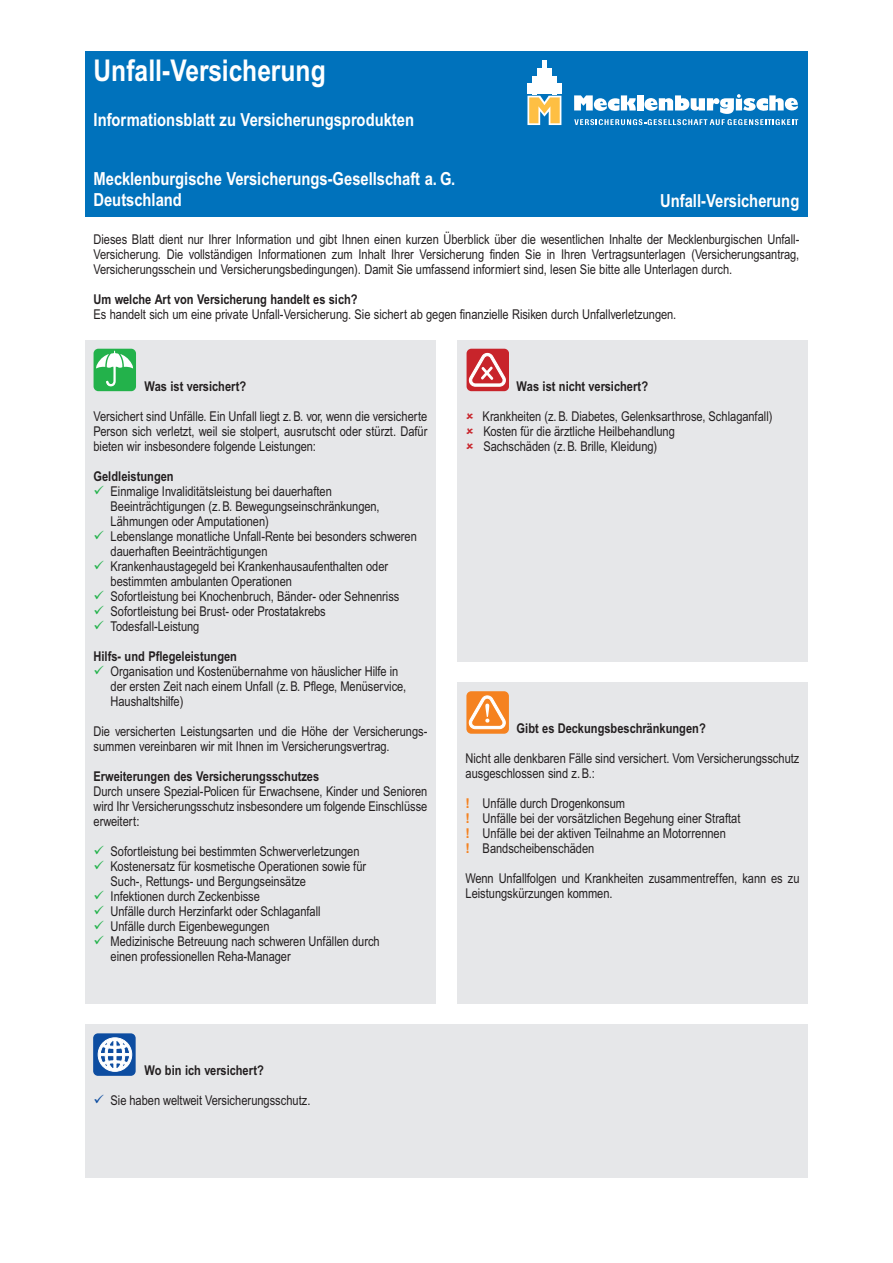
<style>
.page{position:relative;width:893px;height:1263px;background:#fff}
.page>*{position:absolute;margin:0;border:0;box-sizing:border-box;transform-origin:0 0}
.t1{font:700 30px "Arial Narrow MT Pro";color:#fff}
.t2{font:700 18px/21px "Arial Narrow MT Pro";color:#fff}
.t3{font:13.5px/15px "Arial Narrow MT Pro";color:#231f20}
.t4{font:700 13.5px "Arial Narrow MT Pro";color:#231f20}
.s1{color:#23b24b}
.s2{font-family:"Arial";font-weight:700;color:#f58220}
.s3{color:#0d4da1}
</style>
<div class="page">
<div style="left:85px;top:340px;width:351px;height:663px;background:#e6e7e9"></div>
<div style="left:94px;top:349px;width:42px;height:42px;background:#23b24b;border-radius:5px"></div>
<svg style="left:96px;top:350px;width:37px;height:37px"></svg>
<div style="left:85px;top:1025px;width:723px;height:153px;background:#e6e7e9"></div>
<div style="left:94px;top:1033px;width:42px;height:43px;background:#0d4da1;border-radius:5px"></div>
<svg style="left:98px;top:1037px;width:34px;height:35px"></svg>
<div style="left:457px;top:682px;width:351px;height:321px;background:#e6e7e9"></div>
<div style="left:466px;top:691px;width:42px;height:42px;background:#f58220;border-radius:5px"></div>
<svg style="left:468px;top:695px;width:38px;height:35px"></svg>
<div style="left:85px;top:51px;width:723px;height:166px;background:#0072bc"></div>
<div style="left:457px;top:340px;width:351px;height:321px;background:#e6e7e9"></div>
<div style="left:467px;top:349px;width:41px;height:42px;background:#c8242b;border-radius:5px"></div>
<svg style="left:468px;top:352px;width:38px;height:35px"></svg>
<svg style="left:527px;top:96px;width:34px;height:29px"></svg>
<hr style="left:527px;top:84px;width:4px;height:10px;background:#fff">
<hr style="left:532px;top:76px;width:4px;height:18px;background:#fff">
<hr style="left:537px;top:68px;width:4px;height:26px;background:#fff">
<hr style="left:542px;top:61px;width:4px;height:33px;background:#fff">
<hr style="left:547px;top:68px;width:4px;height:26px;background:#fff">
<hr style="left:552px;top:76px;width:4px;height:18px;background:#fff">
<hr style="left:557px;top:84px;width:4px;height:10px;background:#fff">
<svg style="left:574px;top:94px;width:224px;height:31px"></svg>
<h1 class="t1" style="left:94px;top:53px;width:234px">Unfall-Versicherung</h1>
<h2 class="t2" style="left:94px;top:109px;width:322px">Informationsblatt zu Versicherungsprodukten</h2>
<h2 class="t2" style="left:94px;top:169px;width:363px">Mecklenburgische Versicherungs-Gesellschaft a. G.<br>Deutschland</h2>
<h2 class="t2" style="left:660px;top:190px;width:141px">Unfall-Versicherung</h2>
<p class="t3" style="left:94px;top:231px;width:707px;text-align:justify">Dieses Blatt dient nur Ihrer Information und gibt Ihnen einen kurzen Überblick über die wesentlichen Inhalte der Mecklenburgischen Unfall-Versicherung. Die vollständigen Informationen zum Inhalt Ihrer Versicherung finden Sie in Ihren Vertragsunterlagen (Versicherungsantrag, Versicherungsschein und Versicherungsbedingungen). Damit Sie umfassend informiert sind, lesen Sie bitte alle Unterlagen durch.</p>
<p class="t4" style="left:94px;top:291px;width:266px">Um welche Art von Versicherung handelt es sich?</p>
<p class="t3" style="left:94px;top:306px;width:584px">Es handelt sich um eine private Unfall-Versicherung. Sie sichert ab gegen finanzielle Risiken durch Unfallverletzungen.</p>
<p class="t4" style="left:145px;top:378px;width:103px">Was ist versichert?</p>
<p class="t3" style="left:94px;top:408px;width:335px;text-align:justify">Versichert sind Unfälle. Ein Unfall liegt z.B. vor, wenn die versicherte Person sich verletzt, weil sie stolpert, ausrutscht oder stürzt. Dafür bieten wir insbesondere folgende Leistungen:</p>
<p class="t4" style="left:94px;top:468px;width:82px">Geldleistungen</p>
<p class="t3" style="left:111px;top:483px;width:271px;text-indent:-17px"><span class="s1">✓</span> Einmalige Invaliditätsleistung bei dauerhaften<br>Beeinträchtigungen (z.B. Bewegungseinschränkungen,<br>Lähmungen oder Amputationen)</p>
<p class="t3" style="left:111px;top:528px;width:308px;text-indent:-17px"><span class="s1">✓</span> Lebenslange monatliche Unfall-Rente bei besonders schweren dauerhaften Beeinträchtigungen</p>
<p class="t3" style="left:111px;top:558px;width:279px;text-indent:-17px"><span class="s1">✓</span> Krankenhaustagegeld bei Krankenhausaufenthalten oder bestimmten ambulanten Operationen</p>
<p class="t3" style="left:94px;top:588px;width:307px"><span class="s1">✓</span> Sofortleistung bei Knochenbruch, Bänder- oder Sehnenriss</p>
<p class="t3" style="left:94px;top:603px;width:234px"><span class="s1">✓</span> Sofortleistung bei Brust- oder Prostatakrebs</p>
<p class="t3" style="left:94px;top:618px;width:107px"><span class="s1">✓</span> Todesfall-Leistung</p>
<p class="t4" style="left:94px;top:648px;width:145px">Hilfs- und Pflegeleistungen</p>
<p class="t3" style="left:111px;top:663px;width:297px;text-indent:-17px"><span class="s1">✓</span> Organisation und Kostenübernahme von häuslicher Hilfe in der ersten Zeit nach einem Unfall (z.B. Pflege, Menüservice,<br>Haushaltshilfe)</p>
<p class="t3" style="left:94px;top:723px;width:335px">Die versicherten Leistungsarten und die Höhe der Versicherungs&shy;summen vereinbaren wir mit Ihnen im Versicherungsvertrag.</p>
<p class="t4" style="left:94px;top:767px;width:227px">Erweiterungen des Versicherungsschutzes</p>
<p class="t3" style="left:94px;top:783px;width:335px;text-align:justify">Durch unsere Spezial-Policen für Erwachsene, Kinder und Senioren wird Ihr Versicherungsschutz insbesondere um folgende Einschlüsse erweitert:</p>
<p class="t3" style="left:94px;top:843px;width:267px"><span class="s1">✓</span> Sofortleistung bei bestimmten Schwerverletzungen</p>
<p class="t3" style="left:111px;top:858px;width:257px;text-indent:-17px"><span class="s1">✓</span> Kostenersatz für kosmetische Operationen sowie für<br>Such-, Rettungs- und Bergungseinsätze</p>
<p class="t3" style="left:94px;top:888px;width:168px"><span class="s1">✓</span> Infektionen durch Zeckenbisse</p>
<p class="t3" style="left:94px;top:903px;width:229px"><span class="s1">✓</span> Unfälle durch Herzinfarkt oder Schlaganfall</p>
<p class="t3" style="left:94px;top:918px;width:177px"><span class="s1">✓</span> Unfälle durch Eigenbewegungen</p>
<p class="t3" style="left:111px;top:933px;width:271px;text-indent:-17px"><span class="s1">✓</span> Medizinische Betreuung nach schweren Unfällen durch einen professionellen Reha-Manager</p>
<p class="t4" style="left:517px;top:378px;width:133px">Was ist nicht versichert?</p>
<p class="t3" style="left:483px;top:408px;width:291px">Krankheiten (z.B. Diabetes, Gelenksarthrose, Schlaganfall)<br>Kosten für die ärztliche Heilbehandlung<br>Sachschäden (z.B. Brille, Kleidung)</p>
<p class="t4" style="left:517px;top:720px;width:191px">Gibt es Deckungsbeschränkungen?</p>
<p class="t3" style="left:466px;top:750px;width:335px">Nicht alle denkbaren Fälle sind versichert. Vom Versicherungsschutz ausgeschlossen sind z.B.:</p>
<p class="t3" style="left:466px;top:795px;width:277px"><span class="s2">!</span> Unfälle durch Drogenkonsum<br><span class="s2">!</span> Unfälle bei der vorsätzlichen Begehung einer Straftat <span class="s2">!</span> Unfälle bei der aktiven Teilnahme an Motorrennen<br><span class="s2">!</span> Bandscheibenschäden</p>
<p class="t3" style="left:466px;top:870px;width:335px">Wenn Unfallfolgen und Krankheiten zusammentreffen, kann es zu<br>Leistungskürzungen kommen.</p>
<p class="t4" style="left:145px;top:1062px;width:121px">Wo bin ich versichert?</p>
<p class="t3" style="left:94px;top:1093px;width:218px"><span class="s3">✓</span> Sie haben weltweit Versicherungsschutz.</p>
</div>
